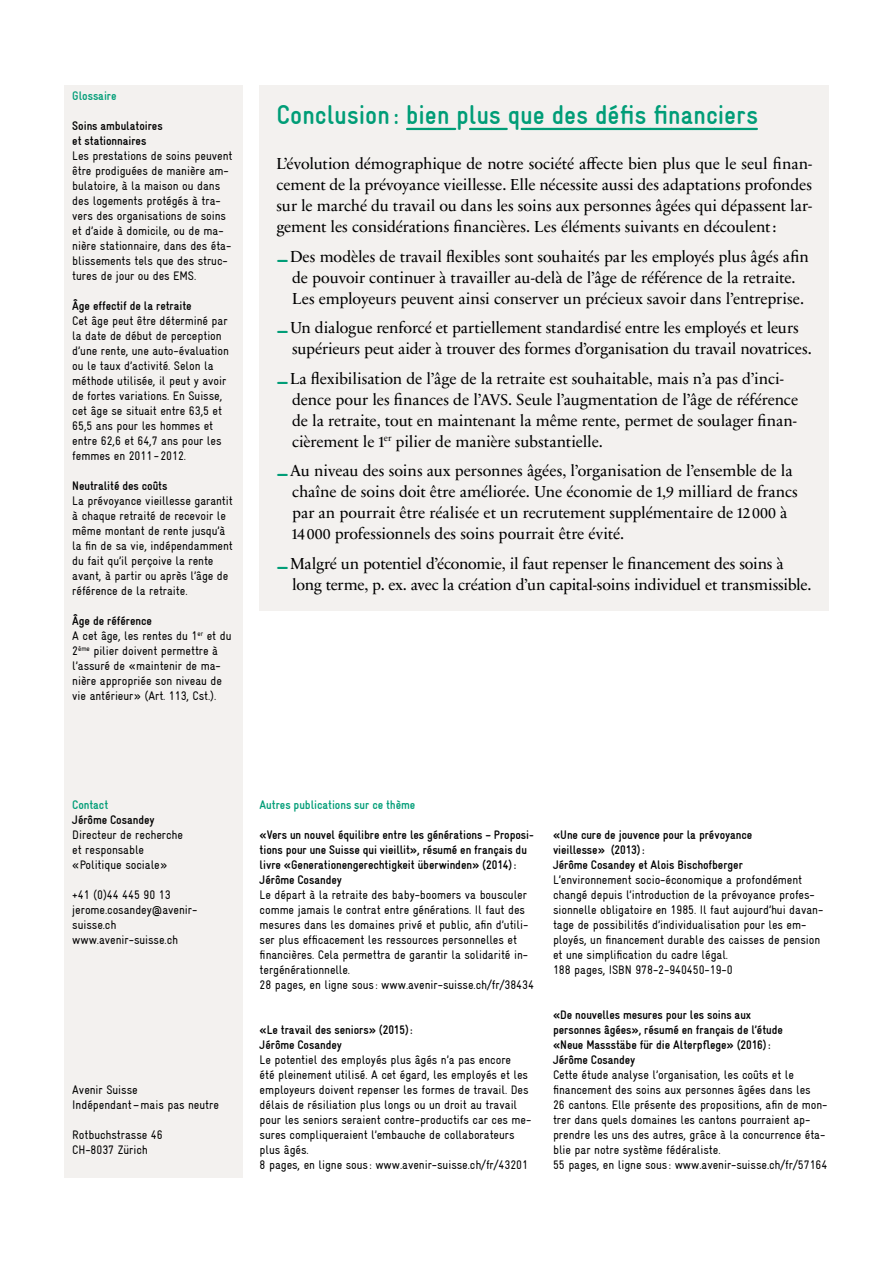
<style>
.page{position:relative;width:893px;height:1263px;background:#fff}
.page>*{position:absolute;margin:0;border:0;box-sizing:border-box;transform-origin:0 0}
.t1{font:700 condensed 27px "Gravur";letter-spacing:.005em;color:#009d77}
.t2{font:16.2px/21px "Sabon Next LT Pro";letter-spacing:-.01em;color:#000}
.t3{font:condensed 12.3px/15px "Gravur";letter-spacing:-.005em;color:#000}
.t4{font:700 condensed 12.3px/15px "Gravur";letter-spacing:-.005em;color:#000}
.t5{font:700 condensed 12.3px "Gravur";letter-spacing:-.005em;color:#009d77}
.s1{font-weight:700}
.s2{font-family:"Gravur";font-weight:700;font-stretch:condensed;font-size:22.5px;color:#009d77}
.s3{font-size:15.75px}
</style>
<div class="page">
<div style="left:259px;top:85px;width:570px;height:525px;background:#f3f1ef"></div>
<svg style="left:407px;top:128px;width:48px;height:2px"></svg>
<svg style="left:470px;top:128px;width:37px;height:2px"></svg>
<svg style="left:522px;top:128px;width:235px;height:2px"></svg>
<div style="left:64px;top:85px;width:178px;height:1092px;background:#f3f1ef"></div>
<p class="t5" style="left:72px;top:89px;width:46px">Glossaire</p>
<p class="t4" style="left:72px;top:119px;width:92px">Soins ambulatoires et stationnaires</p>
<p class="t3" style="left:72px;top:149px;width:162px">Les prestations de soins peuvent être prodiguées de manière am&shy;bulatoire, à la maison ou dans des logements protégés à tra&shy;vers des organisations de soins et d’aide à domicile, ou de ma&shy;nière stationnaire, dans des éta&shy;blissements tels que des struc&shy;tures de jour ou des EMS.</p>
<p class="t4" style="left:72px;top:299px;width:121px">Âge effectif de la retraite</p>
<p class="t3" style="left:72px;top:314px;width:158px">Cet âge peut être déterminé par la date de début de perception d’une rente, une auto-évaluation ou le taux d’activité. Selon la méthode utilisée, il peut y avoir de fortes variations. En Suisse, cet âge se situait entre 63,5 et<br>65,5 ans pour les hommes et entre 62,6 et 64,7 ans pour les femmes en 2011-2012.</p>
<p class="t4" style="left:72px;top:479px;width:97px">Neutralité des coûts</p>
<p class="t3" style="left:72px;top:494px;width:162px">La prévoyance vieillesse garantit à chaque retraité de recevoir le même montant de rente jusqu’à la fin de sa vie, indépendamment du fait qu’il perçoive la rente avant, à partir ou après l’âge de référence de la retraite.</p>
<p class="t3" style="left:72px;top:614px;width:161px"><span class="s1">Âge de référence<br></span>A cet âge, les rentes du 1<sup>er</sup> et du<br>2<sup>ème</sup> pilier doivent permettre à l’assuré de «maintenir de ma&shy;nière appropriée son niveau de vie antérieur» (Art. 113, Cst.).</p>
<h1 class="t1" style="left:276px;top:100px;width:483px">Conclusion : bien plus que des défis financiers</h1>
<p class="t2" style="left:276px;top:152px;width:537px;text-align:justify">L’évolution démographique de notre société affecte bien plus que le seul finan&shy;cement de la prévoyance vieillesse. Elle nécessite aussi des adaptations profondes sur le marché du travail ou dans les soins aux personnes âgées qui dépassent lar&shy;gement les considérations financières. Les éléments suivants en découlent:</p>
<p class="t2" style="left:292px;top:245px;width:518px;text-indent:-16px"><span class="s2">_</span>Des modèles de travail flexibles sont souhaités par les employés plus âgés afin de pouvoir continuer à travailler au-delà de l’âge de référence de la retraite.<br>Les employeurs peuvent ainsi conserver un précieux savoir dans l’entreprise.</p>
<h2 class="t2" style="left:292px;top:316px;width:521px;text-indent:-16px"><span class="s2">_</span>Un dialogue renforcé et partiellement standardisé entre les employés et leurs supérieurs peut aider à trouver des formes d’organisation du travail novatrices.</h2>
<p class="t2" style="left:292px;top:367px;width:508px;text-indent:-16px"><span class="s2">_</span>La flexibilisation de l’âge de la retraite est souhaitable, mais n’a pas d’inci&shy;dence pour les finances de l’<span class="s3">AVS</span>. Seule l’augmentation de l’âge de référence de la retraite, tout en maintenant la même rente, permet de soulager finan&shy;cièrement le 1<sup>er</sup> pilier de manière substantielle.</p>
<p class="t2" style="left:292px;top:459px;width:507px;text-indent:-16px"><span class="s2">_</span>Au niveau des soins aux personnes âgées, l’organisation de l’ensemble de la chaîne de soins doit être améliorée. Une économie de 1,9 milliard de francs par an pourrait être réalisée et un recrutement supplémentaire de <span class="s3">12 000</span> à <span class="s3">14 000</span> professionnels des soins pourrait être évité.</p>
<h2 class="t2" style="left:292px;top:552px;width:521px;text-indent:-16px"><span class="s2">_</span>Malgré un potentiel d’économie, il faut repenser le financement des soins à long terme, p. ex. avec la création d’un capital-soins individuel et transmissible.</h2>
<p class="t5" style="left:72px;top:798px;width:37px">Contact</p>
<p class="t4" style="left:72px;top:812px;width:84px">Jérôme Cosandey</p>
<p class="t3" style="left:72px;top:827px;width:112px">Directeur de recherche et responsable «Politique sociale»</p>
<p class="t3" style="left:72px;top:887px;width:127px">+41 (0)44 445 90 13 jerome.cosandey@avenir&shy;suisse.ch www.avenir-suisse.ch</p>
<p class="t3" style="left:72px;top:1082px;width:148px">Avenir Suisse<br>Indépendant–mais pas neutre</p>
<p class="t3" style="left:72px;top:1127px;width:92px">Rotbuchstrasse 46<br>CH-8037 Zürich</p>
<p class="t5" style="left:260px;top:797px;width:157px">Autres publications sur ce thème</p>
<p class="t4" style="left:260px;top:827px;width:276px">«Vers un nouvel équilibre entre les générations – Proposi&shy;tions pour une Suisse qui vieillit», résumé en français du livre «Generationengerechtigkeit überwinden» (2014):<br>Jérôme Cosandey</p>
<p class="t3" style="left:260px;top:887px;width:276px">Le départ à la retraite des baby-boomers va bousculer comme jamais le contrat entre générations. Il faut des mesures dans les domaines privé et public, afin d’utili&shy;ser plus efficacement les ressources personnelles et financières. Cela permettra de garantir la solidarité in&shy;tergénérationnelle.<br>28 pages, en ligne sous : www.avenir-suisse.ch/fr/38434</p>
<p class="t4" style="left:260px;top:1022px;width:155px">«Le travail des seniors» (2015):<br>Jérôme Cosandey</p>
<p class="t3" style="left:260px;top:1052px;width:273px">Le potentiel des employés plus âgés n’a pas encore<br>été pleinement utilisé. A cet égard, les employés et les employeurs doivent repenser les formes de travail. Des délais de résiliation plus longs ou un droit au travail pour les seniors seraient contre-productifs car ces me&shy;sures compliqueraient l’embauche de collaborateurs plus âgés.<br>8 pages, en ligne sous : www.avenir-suisse.ch/fr/43201</p>
<p class="t4" style="left:553px;top:827px;width:201px">«Une cure de jouvence pour la prévoyance vieillesse» (2013):<br>Jérôme Cosandey et Alois Bischofberger</p>
<p class="t3" style="left:553px;top:872px;width:272px">L’environnement socio-économique a profondément changé depuis l’introduction de la prévoyance profes&shy;sionnelle obligatoire en 1985. Il faut aujourd’hui davan&shy;tage de possibilités d’individualisation pour les em&shy;ployés, un financement durable des caisses de pension et une simplification du cadre légal.<br>188 pages, ISBN 978-2-940450-19-0</p>
<p class="t4" style="left:553px;top:1007px;width:231px">«De nouvelles mesures pour les soins aux personnes âgées», résumé en français de l’étude «Neue Massstäbe für die Alterpflege» (2016):<br>Jérôme Cosandey</p>
<p class="t3" style="left:553px;top:1067px;width:276px">Cette étude analyse l’organisation, les coûts et le financement des soins aux personnes âgées dans les<br>26 cantons. Elle présente des propositions, afin de mon&shy;trer dans quels domaines les cantons pourraient ap&shy;prendre les uns des autres, grâce à la concurrence éta&shy;blie par notre système fédéraliste.<br>55 pages, en ligne sous : www.avenir-suisse.ch/fr/57164</p>
</div>
